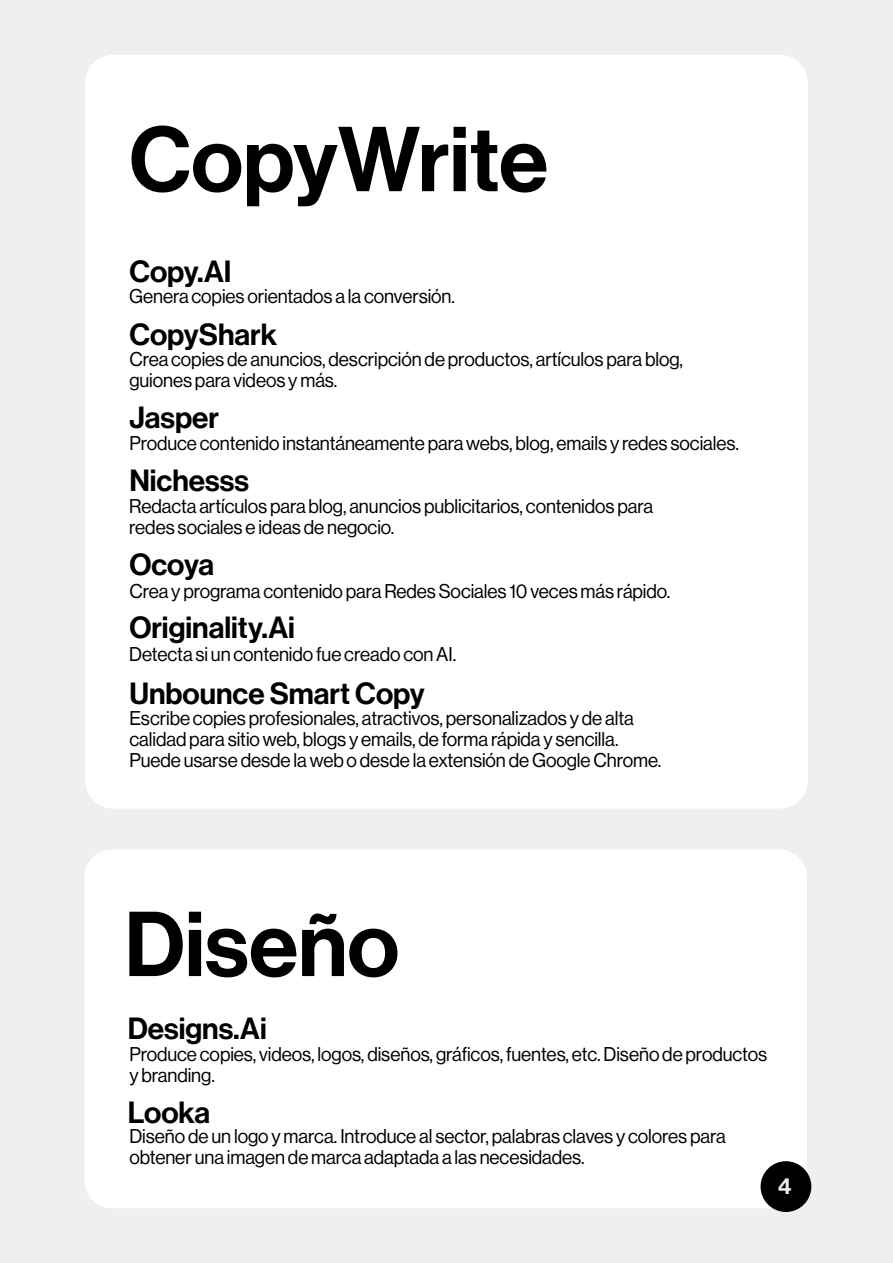
<style>
.page{position:relative;width:893px;height:1263px;background:#efefef}
.page>*{position:absolute;margin:0;border:0;box-sizing:border-box;transform-origin:0 0}
.t1{font:90px "Neue Haas Display Mediu";color:#000}
.t2{font:30px/63.8px "Neue Haas Display Mediu";color:#000}
.t3{font:22.5px "Neue Haas Display Mediu";color:#efefef}
.t4{font:19.5px/21px "N Haas Grotesk DS Pro 55 Rg";letter-spacing:-.005em;color:#000}
</style>
<div class="page">
<div style="left:84px;top:849px;width:723px;height:359px;background:#fff;border-radius:28px"></div>
<div style="left:85px;top:55px;width:723px;height:753px;background:#fff;border-radius:28px"></div>
<div style="left:761px;top:1161px;width:50px;height:51px;background:#000;border-radius:50%"></div>
<h1 class="t1" style="left:129px;top:107px;width:420px">CopyWrite</h1>
<h2 class="t2" style="left:129px;top:240px;width:104px">Copy.AI</h2>
<p class="t4" style="left:129px;top:286px;width:327px">Genera copies orientados a la conversión.</p>
<h2 class="t2" style="left:129px;top:303px;width:149px">CopyShark</h2>
<p class="t4" style="left:129px;top:349px;width:555px">Crea copies de anuncios, descripción de productos, artículos para blog, guiones para videos y más.</p>
<h2 class="t2" style="left:129px;top:386px;width:91px">Jasper</h2>
<p class="t4" style="left:129px;top:433px;width:611px">Produce contenido instantáneamente para webs, blog, emails y redes sociales.</p>
<h2 class="t2" style="left:129px;top:449px;width:121px">Nichesss</h2>
<p class="t4" style="left:129px;top:496px;width:525px">Redacta artículos para blog, anuncios publicitarios, contenidos para redes sociales e ideas de negocio.</p>
<h2 class="t2" style="left:129px;top:533px;width:167px">Ocoya<br>Originality.Ai</h2>
<p class="t4" style="left:129px;top:644px;width:328px">Detecta si un contenido fue creado con AI.</p>
<h2 class="t2" style="left:129px;top:662px;width:297px">Unbounce Smart Copy</h2>
<p class="t4" style="left:129px;top:708px;width:534px">Escribe copies profesionales, atractivos, personalizados y de alta calidad para sitio web, blogs y emails, de forma rápida y sencilla.<br>Puede usarse desde la web o desde la extensión de Google Chrome.</p>
<p class="t4" style="left:129px;top:581px;width:542px">Crea y programa contenido para Redes Sociales 10 veces más rápido.</p>
<h1 class="t1" style="left:124px;top:892px;width:276px">Diseño</h1>
<h2 class="t2" style="left:128px;top:997px;width:141px">Designs.Ai</h2>
<p class="t4" style="left:129px;top:1043px;width:639px">Produce copies, videos, logos, diseños, gráficos, fuentes, etc. Diseño de productos y branding.</p>
<h2 class="t2" style="left:128px;top:1081px;width:84px">Looka</h2>
<p class="t4" style="left:129px;top:1126px;width:598px">Diseño de un logo y marca. Introduce al sector, palabras claves y colores para obtener una imagen de marca adaptada a las necesidades.</p>
<p class="t3" style="left:778px;top:1173px;width:15px">4</p>
</div>
